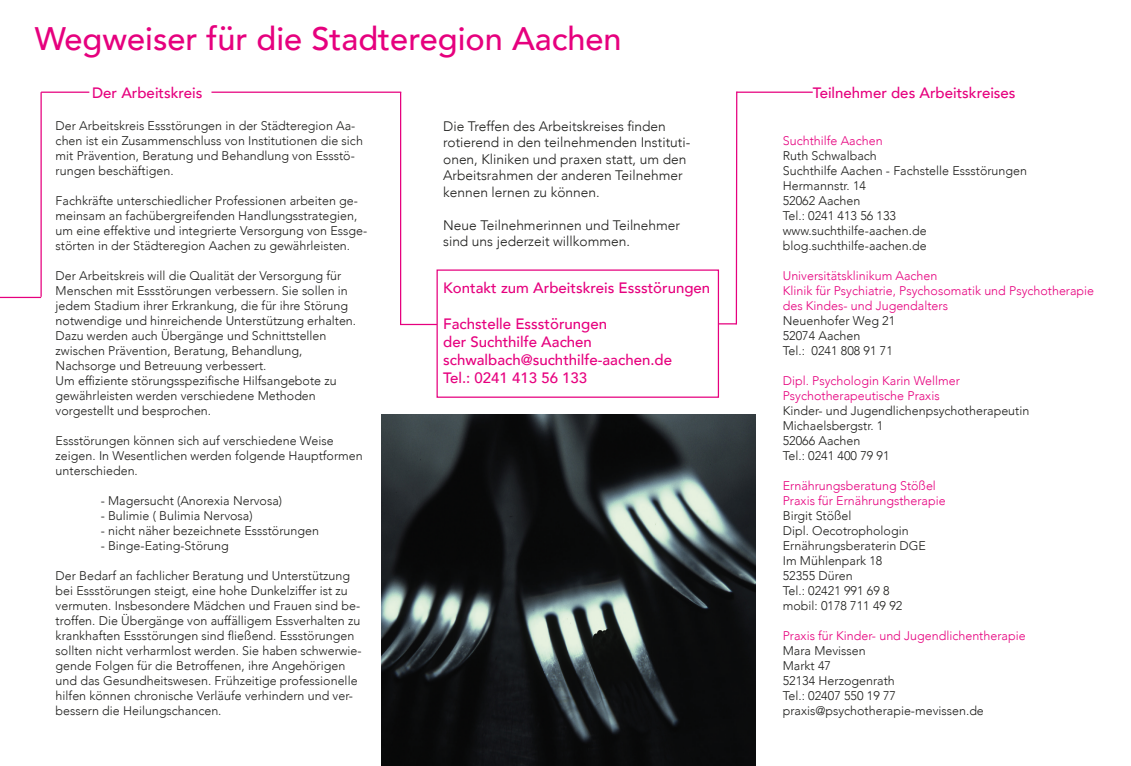
<style>
.page{position:relative;width:1131px;height:766px;background:#fff}
.page>*{position:absolute;margin:0;border:0;box-sizing:border-box;transform-origin:0 0}
.t1{font:500 32.5px "Avenir";color:#e6007e}
.t2{font:500 15px/18px "Avenir";color:#e6007e}
.t3{font:300 13.75px/16.5px "Avenir";color:#1d1d1b}
.t4{font:300 12.5px/15px "Avenir";color:#1d1d1b}
.t5{font:300 12.5px/15px "Avenir";color:#e6007e}
</style>
<div class="page">
<hr style="left:0;top:297px;width:41px;height:1px;background:#e6007e">
<hr style="left:40px;top:92px;width:2px;height:205px;background:#e6007e">
<hr style="left:41px;top:92px;width:48px;height:1px;background:#e6007e">
<img style="left:381px;top:415px;width:374px;height:350px">
<hr style="left:211px;top:92px;width:190px;height:1px;background:#e6007e">
<hr style="left:400px;top:324px;width:37px;height:1px;background:#e6007e">
<div style="left:436px;top:269px;width:283px;height:128px;border:1px solid #e6007e"></div>
<hr style="left:400px;top:92px;width:1px;height:232px;background:#e6007e">
<svg style="left:719px;top:323px;width:16px;height:1px"></svg>
<hr style="left:735px;top:92px;width:2px;height:232px;background:#e6007e">
<hr style="left:736px;top:92px;width:76px;height:1px;background:#e6007e">
<h1 class="t1" style="left:35px;top:11px;width:588px">Wegweiser für die Stadteregion Aachen</h1>
<p class="t2" style="left:92px;top:83px;width:112px">Der Arbeitskreis</p>
<p class="t4" style="left:56px;top:118px;width:309px">Der Arbeitskreis Essstörungen in der Städteregion Aa&shy;chen ist ein Zusammenschluss von Institutionen die sich mit Prävention, Beratung und Behandlung von Essstö&shy;rungen beschäftigen.</p>
<p class="t4" style="left:56px;top:193px;width:313px">Fachkräfte unterschiedlicher Professionen arbeiten ge&shy;meinsam an fachübergreifenden Handlungsstrategien, um eine effektive und integrierte Versorgung von Essge&shy;störten in der Städteregion Aachen zu gewährleisten.</p>
<p class="t4" style="left:56px;top:268px;width:302px">Der Arbeitskreis will die Qualität der Versorgung für Menschen mit Essstörungen verbessern. Sie sollen in jedem Stadium ihrer Erkrankung, die für ihre Störung notwendige und hinreichende Unterstützung erhalten.<br>Dazu werden auch Übergänge und Schnittstellen zwischen Prävention, Beratung, Behandlung, Nachsorge und Betreuung verbessert.<br>Um effiziente störungsspezifische Hilfsangebote zu gewährleisten werden verschiedene Methoden vorgestellt und besprochen.</p>
<p class="t4" style="left:56px;top:433px;width:308px">Essstörungen können sich auf verschiedene Weise zeigen. In Wesentlichen werden folgende Hauptformen unterschieden.</p>
<p class="t4" style="left:101px;top:493px;width:183px">- Magersucht (Anorexia Nervosa)</p>
<p class="t4" style="left:101px;top:508px;width:153px">- Bulimie ( Bulimia Nervosa)</p>
<p class="t4" style="left:101px;top:523px;width:220px">- nicht näher bezeichnete Essstörungen</p>
<p class="t4" style="left:101px;top:538px;width:130px">- Binge-Eating-Störung</p>
<p class="t4" style="left:56px;top:568px;width:307px">Der Bedarf an fachlicher Beratung und Unterstützung bei Essstörungen steigt, eine hohe Dunkelziffer ist zu vermuten. Insbesondere Mädchen und Frauen sind be&shy;troffen. Die Übergänge von auffälligem Essverhalten zu krankhaften Essstörungen sind fließend. Essstörungen sollten nicht verharmlost werden. Sie haben schwerwie&shy;gende Folgen für die Betroffenen, ihre Angehörigen und das Gesundheitswesen. Frühzeitige professionelle hilfen können chronische Verläufe verhindern und ver&shy;bessern die Heilungschancen.</p>
<p class="t3" style="left:443px;top:118px;width:249px">Die Treffen des Arbeitskreises finden rotierend in den teilnehmenden Instituti&shy;onen, Kliniken und praxen statt, um den Arbeitsrahmen der anderen Teilnehmer kennen lernen zu können.</p>
<p class="t3" style="left:443px;top:217px;width:238px">Neue Teilnehmerinnen und Teilnehmer sind uns jederzeit willkommen.</p>
<p class="t2" style="left:443px;top:278px;width:268px">Kontakt zum Arbeitskreis Essstörungen</p>
<p class="t2" style="left:443px;top:314px;width:230px">Fachstelle Essstörungen<br>der Suchthilfe Aachen schwalbach@suchthilfe-aachen.de<br>Tel.: 0241 413 56 133</p>
<p class="t2" style="left:812px;top:83px;width:204px">Teilnehmer des Arbeitskreises</p>
<p class="t5" style="left:782px;top:133px;width:101px">Suchthilfe Aachen</p>
<p class="t4" style="left:782px;top:148px;width:246px">Ruth Schwalbach<br>Suchthilfe Aachen - Fachstelle Essstörungen<br>Hermannstr. 14<br>52062 Aachen<br>Tel.: 0241 413 56 133 www.suchthilfe-aachen.de blog.suchthilfe-aachen.de</p>
<p class="t5" style="left:782px;top:268px;width:313px">Universitätsklinikum Aachen<br>Klinik für Psychiatrie, Psychosomatik und Psychotherapie des Kindes- und Jugendalters</p>
<p class="t4" style="left:782px;top:313px;width:114px">Neuenhofer Weg 21<br>52074 Aachen<br>Tel.: 0241 808 91 71</p>
<p class="t5" style="left:782px;top:373px;width:179px">Dipl. Psychologin Karin Wellmer<br>Psychotherapeutische Praxis</p>
<p class="t4" style="left:782px;top:403px;width:248px">Kinder- und Jugendlichenpsychotherapeutin<br>Michaelsbergstr. 1<br>52066 Aachen<br>Tel.: 0241 400 79 91</p>
<p class="t5" style="left:782px;top:478px;width:164px">Ernährungsberatung Stößel<br>Praxis für Ernährungstherapie</p>
<p class="t4" style="left:782px;top:508px;width:145px">Birgit Stößel<br>Dipl. Oecotrophologin<br>Ernährungsberaterin DGE<br>Im Mühlenpark 18<br>52355 Düren<br>Tel.: 02421 991 69 8 mobil: 0178 711 49 92</p>
<p class="t5" style="left:782px;top:628px;width:244px">Praxis für Kinder- und Jugendlichentherapie</p>
<p class="t4" style="left:782px;top:643px;width:203px">Mara Mevissen<br>Markt 47<br>52134 Herzogenrath<br>Tel.: 02407 550 19 77 praxis@psychotherapie-mevissen.de</p>
</div>
